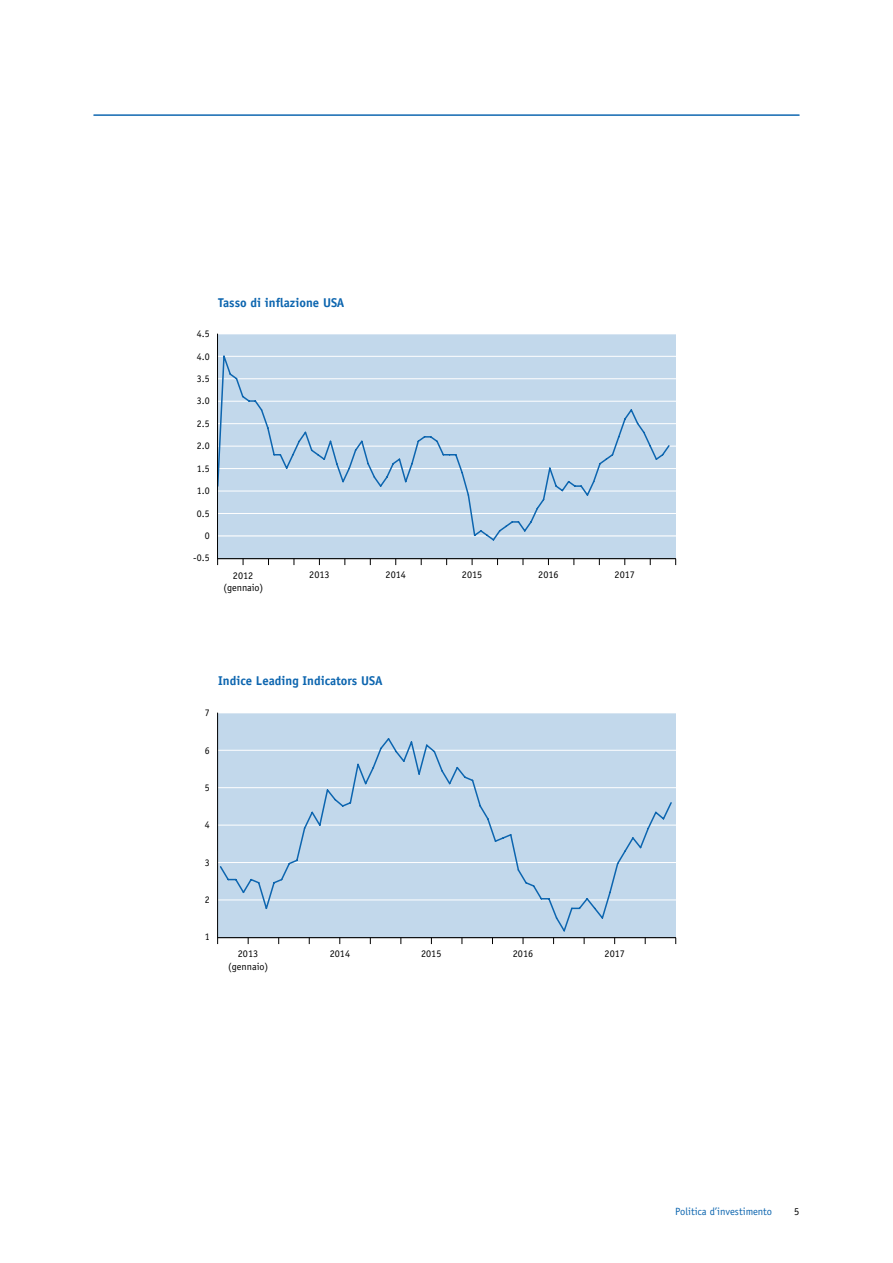
<style>
.page{position:relative;width:893px;height:1263px;background:#fff}
.page>*{position:absolute;margin:0;border:0;box-sizing:border-box;transform-origin:0 0}
.t1{font:700 12.75px "Officina Sans";color:#0c65af}
.t2{font:10.5px "Officina Sans";color:#0c65af}
.t3{font:10.5px "Officina Sans";color:#000}
.t4{font:10.2px "Officina Sans";color:#000}
.t5{font:10.05px "Officina Sans";color:#000}
</style>
<div class="page">
<hr style="left:94px;top:115px;width:705px;height:1px;background:#0c65af">
<div style="left:217px;top:334px;width:459px;height:225px;background:#c2d8eb"></div>
<hr style="left:217px;top:558px;width:459px;height:1px;background:#000">
<hr style="left:218px;top:334px;width:458px;height:1px;background:#fff">
<hr style="left:218px;top:356px;width:458px;height:1px;background:#fff">
<hr style="left:218px;top:378px;width:458px;height:1px;background:#fff">
<hr style="left:218px;top:401px;width:458px;height:1px;background:#fff">
<hr style="left:218px;top:423px;width:458px;height:1px;background:#fff">
<hr style="left:218px;top:446px;width:458px;height:1px;background:#fff">
<hr style="left:218px;top:468px;width:458px;height:1px;background:#fff">
<hr style="left:218px;top:491px;width:458px;height:1px;background:#fff">
<hr style="left:218px;top:513px;width:458px;height:1px;background:#fff">
<hr style="left:218px;top:535px;width:458px;height:1px;background:#fff">
<svg style="left:218px;top:355px;width:453px;height:186px"></svg>
<hr style="left:217px;top:334px;width:1px;height:225px;background:#000">
<div style="left:217px;top:713px;width:459px;height:225px;background:#c2d8eb"></div>
<hr style="left:217px;top:937px;width:459px;height:1px;background:#000">
<hr style="left:218px;top:750px;width:459px;height:1px;background:#fff">
<hr style="left:218px;top:787px;width:459px;height:1px;background:#fff">
<hr style="left:218px;top:825px;width:459px;height:1px;background:#fff">
<hr style="left:218px;top:862px;width:459px;height:1px;background:#fff">
<hr style="left:218px;top:900px;width:459px;height:1px;background:#fff">
<svg style="left:218px;top:737px;width:455px;height:196px"></svg>
<hr style="left:217px;top:713px;width:1px;height:225px;background:#000">
<p class="t1" style="left:218px;top:295px;width:128px">Tasso di inflazione USA</p>
<p class="t5" style="left:197px;top:328px;width:14px">4.5</p>
<p class="t5" style="left:197px;top:350px;width:14px">4.0</p>
<p class="t5" style="left:197px;top:373px;width:14px">3.5</p>
<p class="t5" style="left:197px;top:395px;width:14px">3.0</p>
<p class="t5" style="left:197px;top:418px;width:14px">2.5</p>
<p class="t5" style="left:197px;top:440px;width:14px">2.0</p>
<p class="t5" style="left:197px;top:462px;width:14px">1.5</p>
<p class="t5" style="left:197px;top:485px;width:14px">1.0</p>
<p class="t5" style="left:197px;top:507px;width:14px">0.5</p>
<p class="t5" style="left:205px;top:530px;width:6px">0</p>
<p class="t5" style="left:193px;top:552px;width:18px">-0.5</p>
<p class="t4" style="left:233px;top:569px;width:22px">2012</p>
<p class="t4" style="left:309px;top:569px;width:22px">2013</p>
<p class="t4" style="left:386px;top:569px;width:22px">2014</p>
<p class="t4" style="left:462px;top:569px;width:22px">2015</p>
<p class="t4" style="left:538px;top:569px;width:22px">2016</p>
<p class="t4" style="left:615px;top:569px;width:22px">2017</p>
<p class="t4" style="left:223px;top:581px;width:42px">(gennaio)</p>
<p class="t5" style="left:205px;top:707px;width:6px">7</p>
<p class="t1" style="left:218px;top:673px;width:166px">Indice Leading Indicators USA</p>
<p class="t5" style="left:205px;top:744px;width:6px">6</p>
<p class="t5" style="left:205px;top:782px;width:6px">5</p>
<p class="t5" style="left:205px;top:819px;width:6px">4</p>
<p class="t5" style="left:205px;top:856px;width:6px">3</p>
<p class="t5" style="left:205px;top:894px;width:6px">2</p>
<p class="t5" style="left:205px;top:931px;width:6px">1</p>
<p class="t4" style="left:238px;top:948px;width:22px">2013</p>
<p class="t4" style="left:330px;top:948px;width:22px">2014</p>
<p class="t4" style="left:421px;top:948px;width:22px">2015</p>
<p class="t4" style="left:513px;top:948px;width:22px">2016</p>
<p class="t4" style="left:605px;top:948px;width:22px">2017</p>
<p class="t4" style="left:228px;top:960px;width:42px">(gennaio)</p>
<p class="t2" style="left:675px;top:1205px;width:98px">Politica d’investimento</p>
<p class="t3" style="left:794px;top:1205px;width:7px">5</p>
</div>
